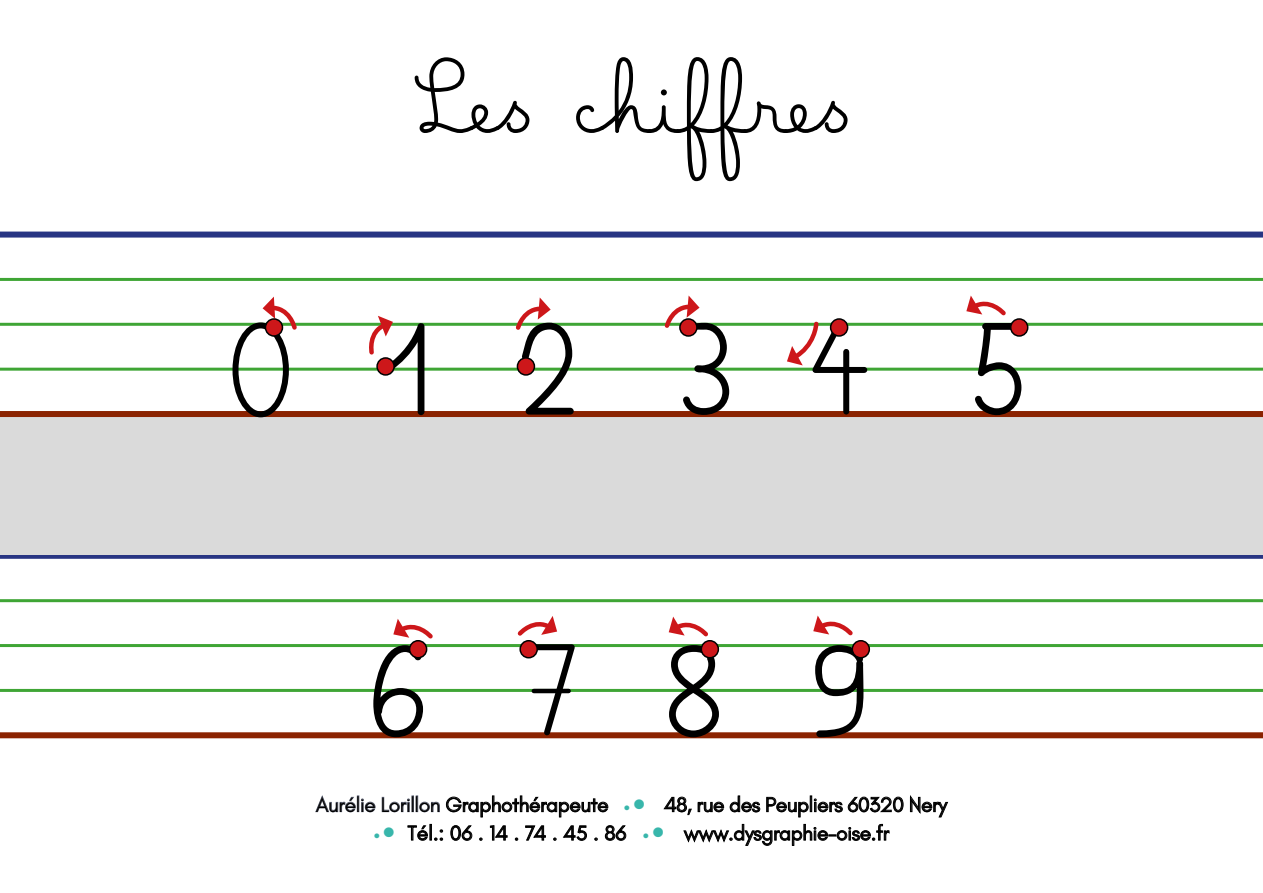
<style>
.page{position:relative;width:1263px;height:893px;background:#fff}
.page>*{position:absolute;margin:0;border:0;box-sizing:border-box;transform-origin:0 0}
.t1{font:106.5px "Belle Allure CE Gras";color:#000}
.t2{font:60px "Belle Allure CE Gras";color:#000}
.t3{font:21px "Glacial Indifference";letter-spacing:-.02em;color:#000}
.s1{color:#38b6ab}
.s2{font-family:"Champagne&Limousines";font-weight:700;color:#38b6ab}
</style>
<div class="page">
<svg style="left:315px;top:796px;width:125px;height:17px"></svg>
<svg style="left:446px;top:796px;width:162px;height:21px"></svg>
<svg style="left:664px;top:795px;width:96px;height:20px"></svg>
<svg style="left:766px;top:796px;width:138px;height:22px"></svg>
<svg style="left:910px;top:796px;width:38px;height:22px"></svg>
<svg style="left:408px;top:824px;width:35px;height:17px"></svg>
<svg style="left:451px;top:825px;width:21px;height:16px"></svg>
<svg style="left:490px;top:825px;width:17px;height:15px"></svg>
<svg style="left:525px;top:825px;width:21px;height:15px"></svg>
<svg style="left:563px;top:825px;width:24px;height:16px"></svg>
<svg style="left:594px;top:838px;width:4px;height:3px"></svg>
<svg style="left:605px;top:825px;width:21px;height:16px"></svg>
<svg style="left:684px;top:824px;width:205px;height:22px"></svg>
<div style="left:0;top:232px;width:1263px;height:6px;background:#283583"></div>
<hr style="left:0;top:368px;width:1263px;height:3px;background:#3fa535">
<svg style="left:0;top:554px;width:1263px;height:5px;fill:#283583"></svg>
<div style="left:0;top:732px;width:1263px;height:6px;background:#8b2301"></div>
<hr style="left:0;top:323px;width:1263px;height:3px;background:#3fa535">
<hr style="left:0;top:644px;width:1263px;height:3px;background:#3fa535">
<hr style="left:0;top:278px;width:1263px;height:3px;background:#3fa535">
<hr style="left:0;top:689px;width:1263px;height:3px;background:#3fa535">
<hr style="left:0;top:599px;width:1263px;height:3px;background:#3fa535">
<div style="left:0;top:413px;width:1263px;height:141px;background:#dadada"></div>
<div style="left:0;top:411px;width:1263px;height:6px;background:#8b2301"></div>
<svg style="left:263px;top:297px;width:36px;height:35px"></svg>
<svg style="left:669px;top:617px;width:39px;height:20px"></svg>
<svg style="left:966px;top:296px;width:40px;height:20px"></svg>
<svg style="left:514px;top:297px;width:60px;height:118px"></svg>
<svg style="left:662px;top:296px;width:67px;height:119px"></svg>
<svg style="left:367px;top:316px;width:26px;height:39px"></svg>
<svg style="left:393px;top:619px;width:40px;height:22px"></svg>
<svg style="left:813px;top:615px;width:40px;height:21px"></svg>
<svg style="left:515px;top:616px;width:65px;height:123px"></svg>
<hr style="left:534px;top:689px;width:35px;height:4px;background:#000">
<svg style="left:787px;top:318px;width:83px;height:58px"></svg>
<div style="left:843px;top:352px;width:6px;height:60px;background:#000"></div>
<div style="left:232px;top:322px;width:57px;height:95px;border:6px solid #000;border-radius:50%"></div>
<div style="left:265px;top:319px;width:17px;height:17px;background:#cd171a;border-radius:50%"></div>
<div style="left:265px;top:318px;width:18px;height:19px;border:2px solid #000;border-radius:50%"></div>
<div style="left:410px;top:641px;width:17px;height:17px;background:#cd171a;border-radius:50%"></div>
<div style="left:409px;top:640px;width:18px;height:18px;border:2px solid #000;border-radius:50%"></div>
<div style="left:520px;top:641px;width:17px;height:17px;background:#cd171a;border-radius:50%"></div>
<div style="left:519px;top:640px;width:19px;height:18px;border:2px solid #000;border-radius:50%"></div>
<div style="left:701px;top:641px;width:17px;height:17px;background:#cd171a;border-radius:50%"></div>
<div style="left:701px;top:640px;width:18px;height:18px;border:2px solid #000;border-radius:50%"></div>
<div style="left:852px;top:641px;width:17px;height:17px;background:#cd171a;border-radius:50%"></div>
<div style="left:851px;top:640px;width:19px;height:18px;border:2px solid #000;border-radius:50%"></div>
<div style="left:377px;top:358px;width:17px;height:17px;background:#cd171a;border-radius:50%"></div>
<div style="left:376px;top:357px;width:19px;height:19px;border:2px solid #000;border-radius:50%"></div>
<div style="left:517px;top:358px;width:17px;height:17px;background:#cd171a;border-radius:50%"></div>
<div style="left:517px;top:357px;width:18px;height:19px;border:2px solid #000;border-radius:50%"></div>
<div style="left:680px;top:319px;width:17px;height:17px;background:#cd171a;border-radius:50%"></div>
<div style="left:679px;top:318px;width:19px;height:19px;border:2px solid #000;border-radius:50%"></div>
<div style="left:831px;top:319px;width:17px;height:17px;background:#cd171a;border-radius:50%"></div>
<div style="left:830px;top:318px;width:18px;height:19px;border:2px solid #000;border-radius:50%"></div>
<div style="left:1011px;top:319px;width:17px;height:17px;background:#cd171a;border-radius:50%"></div>
<div style="left:1010px;top:318px;width:18px;height:19px;border:2px solid #000;border-radius:50%"></div>
<h2 class="t2" style="left:415px;top:75px;width:434px">Les chiffres</h2>
<h1 class="t1" style="left:370px;top:313px;width:75px">1</h1>
<h1 class="t1" style="left:960px;top:313px;width:75px">5</h1>
<h1 class="t1" style="left:361px;top:635px;width:75px">6</h1>
<h1 class="t1" style="left:656px;top:635px;width:222px">8 9</h1>
<p class="t3" style="left:316px;top:793px;width:633px">Aurélie Lorillon Graphothérapeute <span class="s1">•</span><span class="s2">●</span> 48, rue des Peupliers 60320 Nery</p>
<p class="t3" style="left:374px;top:821px;width:517px"><span class="s1">•</span><span class="s2">●</span> Tél.: 06 . 14 . 74 . 45 . 86 <span class="s1">•</span><span class="s2">●</span> www.dysgraphie-oise.fr</p>
</div>
